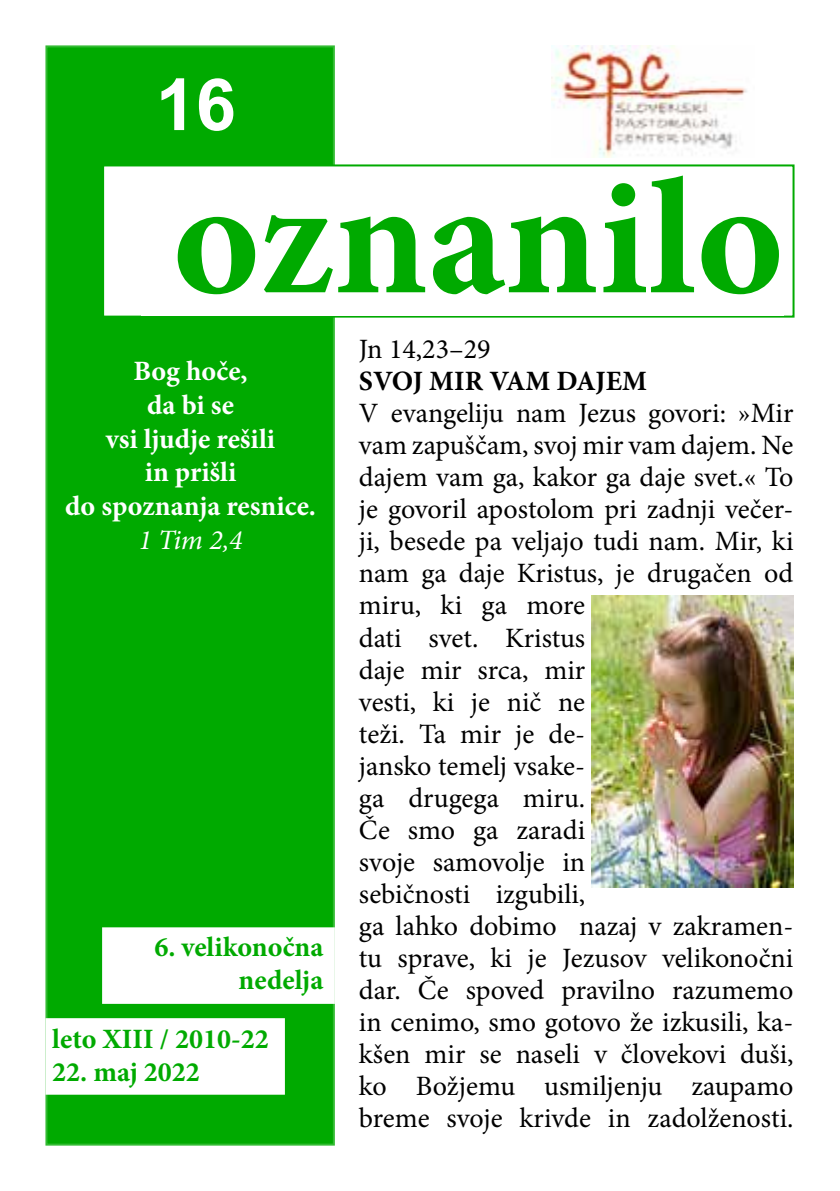
<style>
.page{position:relative;width:840px;height:1191px;background:#fff}
.page>*{position:absolute;margin:0;border:0;box-sizing:border-box;transform-origin:0 0}
.t1{font:700 166px "Minion Pro";color:#0a0}
.t2{font:700 72px "Arial";color:#fff}
.t3{font:28px/32px "Minion Pro";color:#000}
.t4{font:700 28px/33.6px "Minion Pro";color:#fff;text-align:center}
.t5{font:700 28px/33.6px "Minion Pro";color:#0a0;text-align:right}
.t6{font:700 28px "Minion Pro";color:#000}
.t7{font:italic 28px "Minion Pro";color:#fff}
</style>
<div class="page">
<div style="left:45px;top:45px;width:289px;height:1100px;background:#0a0;border:2px solid #3b3"></div>
<div style="left:102px;top:164px;width:692px;height:154px;background:#fff;border:2px solid #0a0"></div>
<img style="left:551px;top:45px;width:196px;height:113px">
<div style="left:45px;top:1018px;width:240px;height:76px;background:#fff;border:2px solid #fff"></div>
<div style="left:102px;top:927px;width:232px;height:77px;background:#fff;border:2px solid #fff"></div>
<div style="left:142px;top:171px;width:641px;height:145px;background:#fff"></div>
<img style="left:591px;top:595px;width:202px;height:292px">
<h2 class="t2" style="left:156px;top:54px;width:82px">16</h2>
<h1 class="t1" style="left:173px;top:122px;width:612px">oznanilo</h1>
<p class="t4" style="left:65px;top:354px;width:252px">Bog hoče,<br>da bi se<br>vsi ljudje rešili<br>in prišli<br>do spoznanja resnice.</p>
<p class="t7" style="left:138px;top:520px;width:106px">1 Tim 2,4</p>
<p class="t5" style="left:154px;top:929px;width:170px">6. velikonočna nedelja</p>
<p class="t5" style="left:52px;top:1021px;width:218px">leto XIII / 2010-22</p>
<p class="t5" style="left:52px;top:1055px;width:149px">22. maj 2022</p>
<p class="t3" style="left:359px;top:333px;width:133px">Jn 14,23–29</p>
<p class="t6" style="left:359px;top:362px;width:289px">SVOJ MIR VAM DAJEM</p>
<p class="t3" style="left:359px;top:397px;width:436px">V evangeliju nam Jezus govori: »Mir vam zapuščam, svoj mir vam dajem. Ne dajem vam ga, kakor ga daje svet.« To je govoril apostolom pri zadnji večer&shy;ji, besede pa veljajo tudi nam. Mir, ki nam ga daje Kristus, je drugačen od miru, ki ga more<br>dati svet. Kristus<br>daje mir srca, mir<br>vesti, ki je nič ne<br>teži. Ta mir je de-<br>jansko temelj vsake-<br>ga drugega miru.<br>Če smo ga zaradi<br>svoje samovolje in<br>sebičnosti izgubili,<br>ga lahko dobimo nazaj v zakramen&shy;tu sprave, ki je Jezusov velikonočni dar. Če spoved pravilno razumemo in cenimo, smo gotovo že izkusili, ka&shy;kšen mir se naseli v človekovi duši, ko Božjemu usmiljenju zaupamo breme svoje krivde in zadolženosti.</p>
</div>
